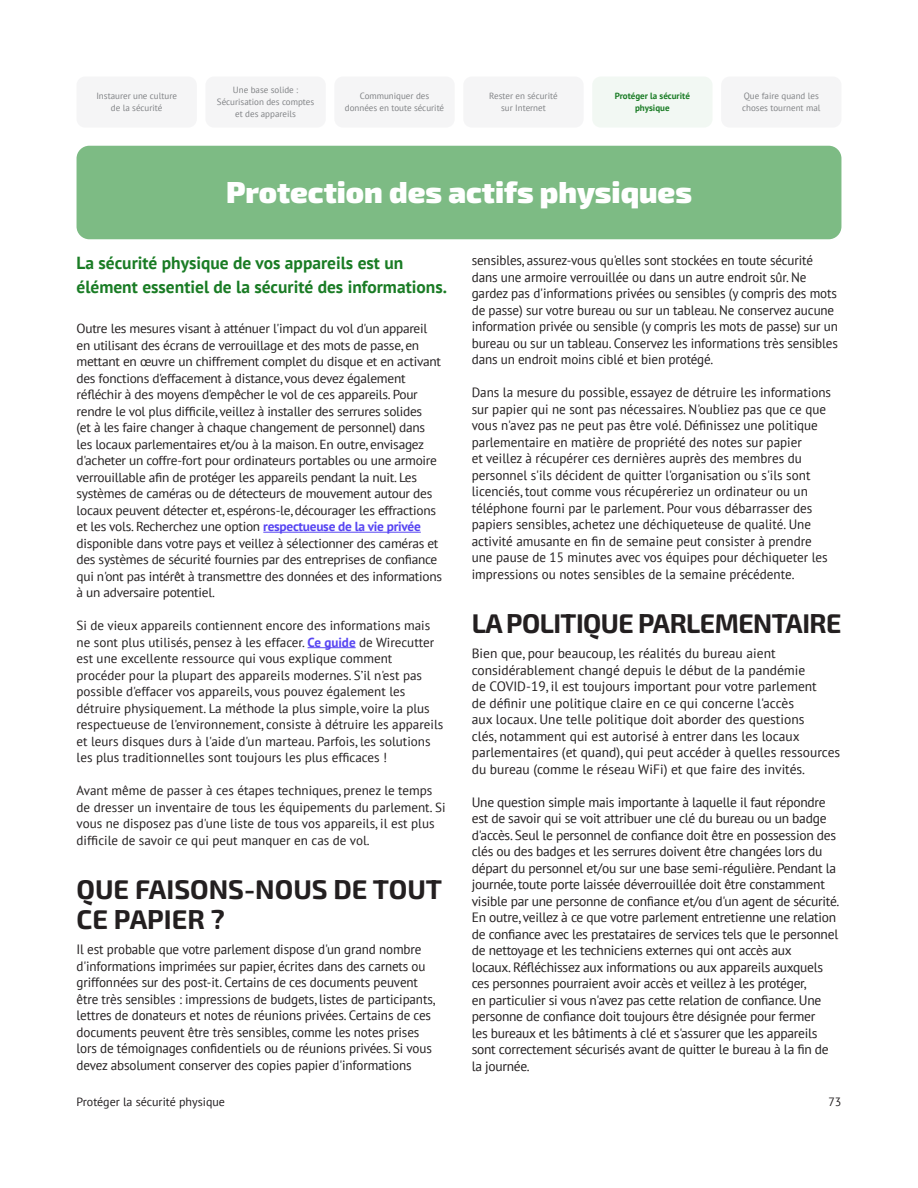
<style>
.page{position:relative;width:918px;height:1188px;background:#fff}
.page>*{position:absolute;margin:0;border:0;box-sizing:border-box;transform-origin:0 0}
.Title_2{font:900 30px "Exo 2";color:#fff}
.Title_3{font:700 27px/30px "Exo 2";color:#231f20}
.Title_3-2{font:700 27px "Exo 2";letter-spacing:-.02em;color:#231f20}
.Lead{font:700 17.4px/24px "PT Sans";color:#1a7c25}
.t1{font:13.5px/16.5px "PT Sans";letter-spacing:-.01em;color:#231f20}
.t2{font:13.05px/16.5px "PT Sans";letter-spacing:-.02em;color:#231f20}
.t3{font:13.05px/16.5px "PT Sans";color:#231f20}
.Small_Paragraph{font:12px "PT Sans";color:#231f20}
.Chapter_title{font:9px/12px "PT Sans";color:#808285;text-align:center}
.Chapter_title-2{font:700 9px/12px "PT Sans";color:#1a7c25;text-align:center}
.s1{font-weight:700;color:#5745f2}
</style>
<div class="page">
<hr style="left:263px;top:532px;width:158px;height:1px;background:#5745f2">
<hr style="left:308px;top:647px;width:48px;height:1px;background:#5745f2">
<div style="left:77px;top:146px;width:764px;height:93px;background:#7dbb84;border-radius:13px"></div>
<div style="left:77px;top:77px;width:120px;height:51px;background:#f5f5f6;border-radius:9px"></div>
<div style="left:205px;top:77px;width:121px;height:51px;background:#f5f5f6;border-radius:9px"></div>
<div style="left:334px;top:77px;width:121px;height:51px;background:#f5f5f6;border-radius:9px"></div>
<div style="left:463px;top:77px;width:121px;height:51px;background:#f5f5f6;border-radius:9px"></div>
<div style="left:592px;top:77px;width:121px;height:51px;background:#f2f8f3;border-radius:9px"></div>
<div style="left:721px;top:77px;width:120px;height:51px;background:#f5f5f6;border-radius:9px"></div>
<p class="Chapter_title" style="left:96px;top:90px;width:82px">Instaurer une culture de la sécurité</p>
<p class="Chapter_title" style="left:217px;top:84px;width:99px">Une base solide :<br>Sécurisation des comptes et des appareils</p>
<p class="Chapter_title" style="left:345px;top:90px;width:101px">Communiquer des données en toute sécurité</p>
<p class="Chapter_title" style="left:489px;top:90px;width:70px">Rester en sécurité sur Internet</p>
<p class="Chapter_title-2" style="left:615px;top:90px;width:77px">Protéger la sécurité physique</p>
<p class="Chapter_title" style="left:742px;top:90px;width:80px;text-align:left">Que faire quand les choses tournent mal</p>
<p class="Title_2" style="left:226px;top:171px;width:467px">Protection des actifs physiques</p>
<p class="Lead" style="left:77px;top:250px;width:372px">La sécurité physique de vos appareils est un élément essentiel de la sécurité des informations.</p>
<p class="t2" style="left:77px;top:320px;width:367px">Outre les mesures visant à atténuer l'impact du vol d'un appareil en utilisant des écrans de verrouillage et des mots de passe, en mettant en œuvre un chiffrement complet du disque et en activant des fonctions d'effacement à distance, vous devez également réfléchir à des moyens d'empêcher le vol de ces appareils. Pour rendre le vol plus difficile, veillez à installer des serrures solides<br>(et à les faire changer à chaque changement de personnel) dans les locaux parlementaires et/ou à la maison. En outre, envisagez d'acheter un coffre-fort pour ordinateurs portables ou une armoire verrouillable afin de protéger les appareils pendant la nuit. Les systèmes de caméras ou de détecteurs de mouvement autour des locaux peuvent détecter et, espérons-le, décourager les effractions et les vols. Recherchez une option <span class="s1">respectueuse de la vie privée </span>disponible dans votre pays et veillez à sélectionner des caméras et des systèmes de sécurité fournies par des entreprises de confiance qui n'ont pas intérêt à transmettre des données et des informations à un adversaire potentiel.</p>
<p class="t3" style="left:77px;top:617px;width:368px">Si de vieux appareils contiennent encore des informations mais ne sont plus utilisés, pensez à les effacer. <span class="s1">Ce guide</span> de Wirecutter est une excellente ressource qui vous explique comment procéder pour la plupart des appareils modernes. S’il n'est pas possible d'effacer vos appareils, vous pouvez également les détruire physiquement. La méthode la plus simple, voire la plus respectueuse de l'environnement, consiste à détruire les appareils et leurs disques durs à l'aide d'un marteau. Parfois, les solutions les plus traditionnelles sont toujours les plus efficaces !</p>
<p class="t3" style="left:77px;top:782px;width:371px">Avant même de passer à ces étapes techniques, prenez le temps de dresser un inventaire de tous les équipements du parlement. Si vous ne disposez pas d'une liste de tous vos appareils, il est plus difficile de savoir ce qui peut manquer en cas de vol.</p>
<p class="Title_3" style="left:77px;top:873px;width:367px">QUE FAISONS-NOUS DE TOUT<br>CE PAPIER ?</p>
<p class="t1" style="left:77px;top:941px;width:360px">Il est probable que votre parlement dispose d'un grand nombre d'informations imprimées sur papier, écrites dans des carnets ou griffonnées sur des post-it. Certains de ces documents peuvent être très sensibles : impressions de budgets, listes de participants, lettres de donateurs et notes de réunions privées. Certains de ces documents peuvent être très sensibles, comme les notes prises lors de témoignages confidentiels ou de réunions privées. Si vous devez absolument conserver des copies papier d'informations</p>
<p class="t1" style="left:472px;top:252px;width:368px">sensibles, assurez-vous qu'elles sont stockées en toute sécurité dans une armoire verrouillée ou dans un autre endroit sûr. Ne gardez pas d'informations privées ou sensibles (y compris des mots de passe) sur votre bureau ou sur un tableau. Ne conservez aucune information privée ou sensible (y compris les mots de passe) sur un bureau ou sur un tableau. Conservez les informations très sensibles dans un endroit moins ciblé et bien protégé.</p>
<p class="t1" style="left:472px;top:384px;width:361px">Dans la mesure du possible, essayez de détruire les informations sur papier qui ne sont pas nécessaires. N'oubliez pas que ce que vous n'avez pas ne peut pas être volé. Définissez une politique parlementaire en matière de propriété des notes sur papier<br>et veillez à récupérer ces dernières auprès des membres du personnel s'ils décident de quitter l'organisation ou s'ils sont licenciés, tout comme vous récupéreriez un ordinateur ou un téléphone fourni par le parlement. Pour vous débarrasser des papiers sensibles, achetez une déchiqueteuse de qualité. Une activité amusante en fin de semaine peut consister à prendre une pause de 15 minutes avec vos équipes pour déchiqueter les impressions ou notes sensibles de la semaine précédente.</p>
<p class="Title_3-2" style="left:472px;top:604px;width:371px">LA POLITIQUE PARLEMENTAIRE</p>
<p class="t1" style="left:472px;top:645px;width:370px">Bien que, pour beaucoup, les réalités du bureau aient considérablement changé depuis le début de la pandémie<br>de COVID-19, il est toujours important pour votre parlement<br>de définir une politique claire en ce qui concerne l'accès<br>aux locaux. Une telle politique doit aborder des questions<br>clés, notamment qui est autorisé à entrer dans les locaux parlementaires (et quand), qui peut accéder à quelles ressources du bureau (comme le réseau WiFi) et que faire des invités.</p>
<p class="t1" style="left:472px;top:794px;width:369px">Une question simple mais importante à laquelle il faut répondre est de savoir qui se voit attribuer une clé du bureau ou un badge d'accès. Seul le personnel de confiance doit être en possession des clés ou des badges et les serrures doivent être changées lors du départ du personnel et/ou sur une base semi-régulière. Pendant la journée, toute porte laissée déverrouillée doit être constamment visible par une personne de confiance et/ou d'un agent de sécurité.<br>En outre, veillez à ce que votre parlement entretienne une relation de confiance avec les prestataires de services tels que le personnel de nettoyage et les techniciens externes qui ont accès aux<br>locaux. Réfléchissez aux informations ou aux appareils auxquels ces personnes pourraient avoir accès et veillez à les protéger,<br>en particulier si vous n'avez pas cette relation de confiance. Une personne de confiance doit toujours être désignée pour fermer<br>les bureaux et les bâtiments à clé et s'assurer que les appareils sont correctement sécurisés avant de quitter le bureau à la fin de la journée.</p>
<p class="Small_Paragraph" style="left:77px;top:1094px;width:150px">Protéger la sécurité physique</p>
<p class="Small_Paragraph" style="left:828px;top:1094px;width:15px">73</p>
</div>
